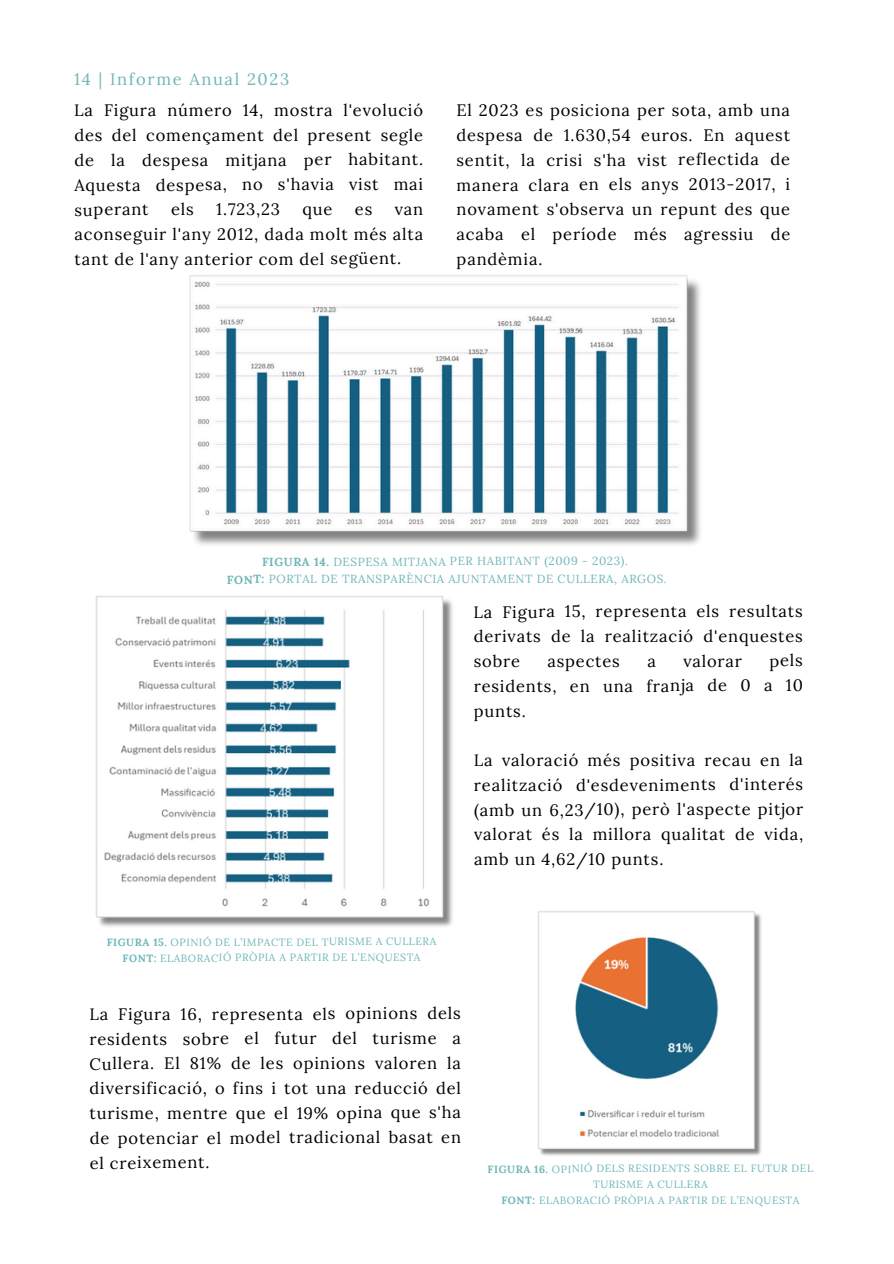
<style>
.page{position:relative;width:894px;height:1264px;background:#fff}
.page>*{position:absolute;margin:0;border:0;box-sizing:border-box;transform-origin:0 0}
.t1{font:16.5px/24.8px "Lora";letter-spacing:.045em;color:#000;text-align:justify}
.t2{font:16.5px "Lora";letter-spacing:.095em;color:#6fb7b8}
.t3{font:11.7px/17.5px "Lora";letter-spacing:.045em;color:#6fb7b8;text-align:center}
.t4{font:10.5px/15.8px "Lora";letter-spacing:.045em;color:#6fb7b8;text-align:center}
.s1{font-weight:700}
</style>
<div class="page">
<img style="left:189px;top:275px;width:511px;height:270px">
<img style="left:95px;top:596px;width:358px;height:331px">
<img style="left:538px;top:911px;width:224px;height:245px">
<h1 class="t2" style="left:74px;top:68px;width:216px">14 | Informe Anual 2023</h1>
<h2 class="t1" style="left:74px;top:98px;width:350px">La Figura número 14, mostra l'evolució des del començament del present segle de la despesa mitjana per habitant.<br>Aquesta despesa, no s'havia vist mai superant</h2>
<h2 class="t1" style="left:171px;top:197px;width:24px">els</h2>
<h2 class="t1" style="left:216px;top:197px;width:65px">1.723,23</h2>
<h2 class="t1" style="left:302px;top:196px;width:31px">que</h2>
<h2 class="t1" style="left:355px;top:196px;width:19px">es</h2>
<h2 class="t1" style="left:75px;top:196px;width:350px;text-indent:320px">van aconseguir l'any 2012, dada molt més alta tant de l'any anterior com del següent.</h2>
<p class="t1" style="left:456px;top:98px;width:335px">El 2023 es posiciona per sota, amb una despesa de 1.630,54 euros. En aquest sentit, la crisi s'ha vist reflectida de manera clara en els anys 2013-2017, i novament s'observa un repunt des que acaba el període més agressiu de pandèmia.</p>
<h1 class="t3" style="left:227px;top:552px;width:441px"><span class="s1">FIGURA 14.</span> DESPESA MITJANA PER HABITANT (2009 - 2023).<br><span class="s1">FONT:</span> PORTAL DE TRANSPARÈNCIA AJUNTAMENT DE CULLERA, ARGOS.</h1>
<p class="t1" style="left:473px;top:598px;width:331px">La Figura 15, representa els resultats derivats de la realització d'enquestes sobre</p>
<p class="t1" style="left:473px;top:648px;width:330px;text-indent:296px">pels residents, en una franja de 0 a 10 punts.</p>
<h1 class="t1" style="left:474px;top:747px;width:331px">La valoració més positiva recau en la realització d'esdeveniments d'interés (amb un 6,23/10), però l'aspecte pitjor valorat és la millora qualitat de vida, amb un 4,62/10 punts.</h1>
<p class="t1" style="left:547px;top:648px;width:74px">aspectes</p>
<p class="t1" style="left:647px;top:648px;width:10px">a</p>
<p class="t1" style="left:683px;top:648px;width:60px">valorar</p>
<p class="t4" style="left:107px;top:933px;width:331px"><span class="s1">FIGURA 15.</span> OPINIÓ DE L’IMPACTE DEL TURISME A CULLERA</p>
<p class="t4" style="left:122px;top:949px;width:299px"><span class="s1">FONT:</span> ELABORACIÓ PRÒPIA A PARTIR DE L’ENQUESTA</p>
<h1 class="t1" style="left:89px;top:1001px;width:373px">La Figura 16, representa els opinions dels residents sobre el futur del turisme a Cullera. El 81% de les opinions valoren la diversificació, o fins i tot una reducció del turisme, mentre que el 19% opina que s'ha de potenciar el model tradicional basat en el creixement.</h1>
<p class="t4" style="left:487px;top:1160px;width:327px"><span class="s1">FIGURA 16.</span> OPINIÓ DELS RESIDENTS SOBRE EL FUTUR DEL<br>TURISME A CULLERA</p>
<p class="t4" style="left:501px;top:1191px;width:299px"><span class="s1">FONT:</span> ELABORACIÓ PRÒPIA A PARTIR DE L’ENQUESTA</p>
</div>
